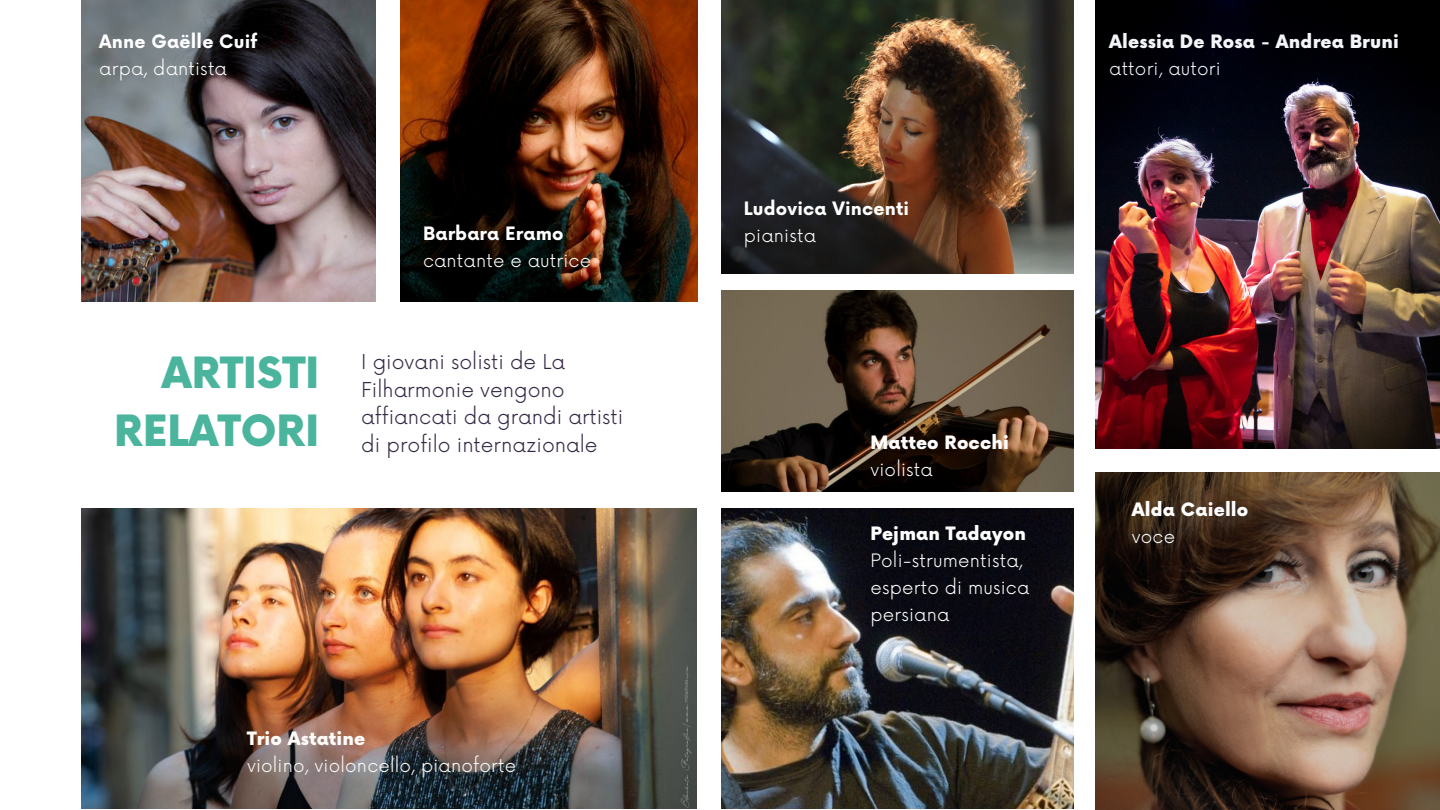
<style>
.page{position:relative;width:1440px;height:810px;background:#fff}
.page>*{position:absolute;margin:0;border:0;box-sizing:border-box;transform-origin:0 0}
.t1{font:900 42px "Now";color:#4ab59c}
.t2{font:300 20px/27.8px "Now";color:#342844}
.t3{font:300 18px "Now";letter-spacing:.01em;color:#fff}
.t4{font:700 18px "Now";letter-spacing:.01em;color:#fff}
.t5{font:900 18px "Now";letter-spacing:.01em;color:#fff}
.t6{font:300 18px "Now";letter-spacing:.01em;color:#fffcf7}
.t7{font:900 18px "Now";letter-spacing:.01em;color:#f3f5f9}
.t8{font:300 18px "Now";letter-spacing:.01em;color:#f3f5f9}
.t9{font:900 18px "Now";letter-spacing:.01em;color:#fffcf7}
</style>
<div class="page">
<img style="left:721px;top:290px;width:353px;height:201px">
<img style="left:1096px;top:0;width:344px;height:449px">
<img style="left:721px;top:0;width:353px;height:273px">
<img style="left:721px;top:509px;width:353px;height:300px">
<img style="left:401px;top:0;width:296px;height:302px">
<img style="left:81px;top:509px;width:616px;height:300px">
<img style="left:81px;top:0;width:295px;height:301px">
<img style="left:1096px;top:472px;width:344px;height:338px">
<p class="t4" style="left:99px;top:32px;width:160px">Anne Gaëlle Cuif</p>
<p class="t3" style="left:99px;top:58px;width:129px">arpa, dantista</p>
<p class="t1" style="left:162px;top:350px;width:159px">ARTISTI</p>
<p class="t1" style="left:114px;top:408px;width:207px">RELATORI</p>
<p class="t4" style="left:423px;top:223px;width:142px">Barbara Eramo</p>
<p class="t3" style="left:423px;top:250px;width:170px">cantante e autrice</p>
<p class="t2" style="left:361px;top:349px;width:263px">I giovani solisti de La<br>Filharmonie vengono affiancati da grandi artisti di profilo internazionale</p>
<p class="t9" style="left:247px;top:728px;width:120px">Trio Astatine</p>
<p class="t6" style="left:247px;top:755px;width:271px">violino, violoncello, pianoforte</p>
<p class="t4" style="left:744px;top:199px;width:167px">Ludovica Vincenti</p>
<p class="t3" style="left:744px;top:226px;width:74px">pianista</p>
<p class="t5" style="left:870px;top:433px;width:140px">Matteo Rocchi</p>
<p class="t3" style="left:870px;top:459px;width:64px">violista</p>
<p class="t5" style="left:870px;top:524px;width:157px">Pejman Tadayon</p>
<p class="t3" style="left:870px;top:550px;width:154px">Poli-strumentista,</p>
<p class="t3" style="left:870px;top:577px;width:160px">esperto di musica</p>
<p class="t3" style="left:870px;top:604px;width:80px">persiana</p>
<p class="t7" style="left:1109px;top:32px;width:291px">Alessia De Rosa - Andrea Bruni</p>
<p class="t8" style="left:1109px;top:58px;width:113px">attori, autori</p>
<p class="t5" style="left:1132px;top:500px;width:118px">Alda Caiello</p>
<p class="t3" style="left:1132px;top:526px;width:45px">voce</p>
</div>
